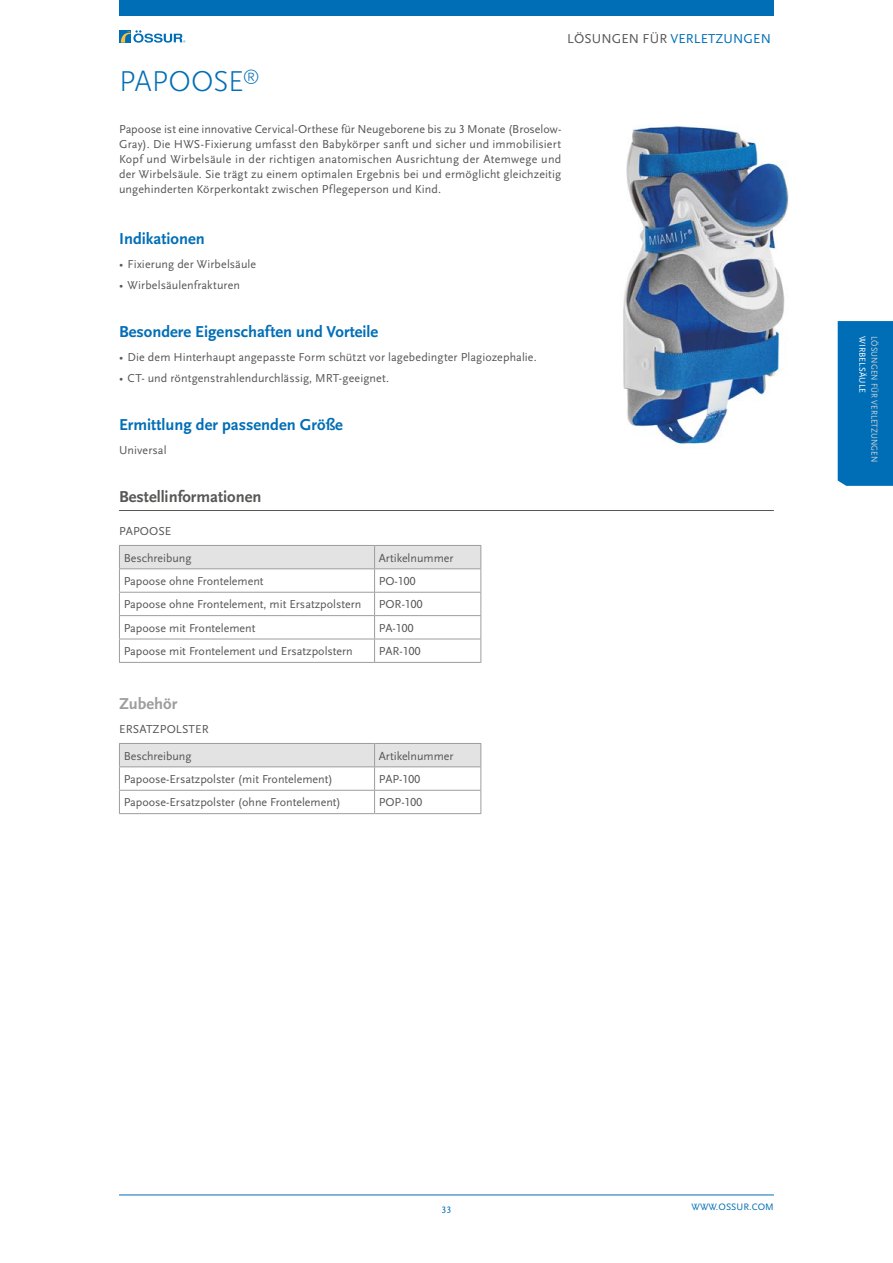
<style>
.page{position:relative;width:893px;height:1263px;background:#fff}
.page>*{position:absolute;margin:0;border:0;box-sizing:border-box;transform-origin:0 0}
.Header_1_Product_Blu{font:300 30px "Scala Sans Pro";letter-spacing:-.01em;color:#006eb6}
.Header_2_Zwischenübe{font:700 16.5px "Scala Sans Pro";color:#006eb6}
.Header_2_Bestellinfo{font:700 16.5px "Scala Sans Pro";color:#575756}
.Header_2_Zubehör{font:700 16.5px "Scala Sans Pro";color:#9d9d9c}
.t1{font:13.5px "Scala Sans Pro";letter-spacing:.01em;color:#006eb6}
.Text_Produktbeschrei{font:12px/15px "Scala Sans Pro";letter-spacing:.01em;color:#575756;text-align:justify}
.Tabelle_Beschriftung{font:12px "Scala Sans Pro";color:#575756}
.Tabelle_Überschrift{font:12px "Scala Sans Pro";letter-spacing:.01em;color:#575756}
.Text_Aufzählung{font:12px "Scala Sans Pro";letter-spacing:.005em;color:#575756}
.t2{font:9.75px "Scala Sans Pro";letter-spacing:.01em;color:#006eb6}
.t3{font:9px "Scala Sans Pro";letter-spacing:.01em;color:#d0d0d0;scale:.93 1}
.t4{font:9px "Scala Sans Pro";letter-spacing:.01em;color:#fff}
.s1{color:#575756}
</style>
<div class="page">
<hr style="left:119px;top:1195px;width:655px;height:1px;background:#006eb6">
<svg style="left:119px;top:30px;width:12px;height:13px"></svg>
<svg style="left:121px;top:30px;width:64px;height:13px"></svg>
<div style="left:119px;top:0;width:655px;height:16px;background:#006eb6"></div>
<hr style="left:119px;top:510px;width:655px;height:1px;background:#575756">
<hr style="left:119px;top:662px;width:256px;height:1px;background:#9d9d9c">
<svg style="left:119px;top:545px;width:362px;height:117px"></svg>
<hr style="left:375px;top:662px;width:106px;height:1px;background:#9d9d9c">
<hr style="left:119px;top:813px;width:256px;height:1px;background:#9d9d9c">
<svg style="left:119px;top:743px;width:362px;height:70px"></svg>
<hr style="left:375px;top:813px;width:106px;height:1px;background:#9d9d9c">
<img style="left:623px;top:125px;width:166px;height:320px">
<div style="left:838px;top:321px;width:55px;height:165px;background:#006eb6"></div>
<p class="t1" style="left:567px;top:31px;width:205px"><span class="s1">LÖSUNGEN FÜR</span> VERLETZUNGEN</p>
<p class="Header_1_Product_Blu" style="left:119px;top:64px;width:142px">PAPOOSE<sup>®</sup></p>
<p class="Text_Produktbeschrei" style="left:119px;top:121px;width:444px">Papoose ist eine innovative Cervical-Orthese für Neugeborene bis zu 3 Monate (Broselow-Gray). Die HWS-Fixierung umfasst den Babykörper sanft und sicher und immobilisiert Kopf und Wirbelsäule in der richtigen anatomischen Ausrichtung der Atemwege und der Wirbelsäule. Sie trägt zu einem optimalen Ergebnis bei und ermöglicht gleichzeitig ungehinderten Körperkontakt zwischen Pflegeperson und Kind.</p>
<p class="Header_2_Zwischenübe" style="left:119px;top:229px;width:87px">Indikationen</p>
<p class="Text_Produktbeschrei" style="left:119px;top:256px;width:139px">• Fixierung der Wirbelsäule</p>
<p class="Text_Produktbeschrei" style="left:119px;top:277px;width:122px">• Wirbelsäulenfrakturen</p>
<p class="Header_2_Zwischenübe" style="left:119px;top:322px;width:261px">Besondere Eigenschaften und Vorteile</p>
<p class="Text_Produktbeschrei" style="left:119px;top:349px;width:419px">• Die dem Hinterhaupt angepasste Form schützt vor lagebedingter Plagiozephalie.</p>
<p class="Text_Produktbeschrei" style="left:119px;top:370px;width:272px">• CT- und röntgenstrahlendurchlässig, MRT-geeignet.</p>
<p class="Header_2_Zwischenübe" style="left:119px;top:415px;width:225px">Ermittlung der passenden Größe</p>
<p class="Text_Aufzählung" style="left:119px;top:443px;width:49px">Universal</p>
<p class="Header_2_Bestellinfo" style="left:119px;top:487px;width:144px">Bestellinformationen</p>
<p class="Tabelle_Überschrift" style="left:119px;top:524px;width:54px">PAPOOSE</p>
<p class="Tabelle_Beschriftung" style="left:124px;top:551px;width:69px">Beschreibung</p>
<p class="Tabelle_Beschriftung" style="left:379px;top:551px;width:76px">Artikelnummer</p>
<p class="Tabelle_Beschriftung" style="left:124px;top:574px;width:141px">Papoose ohne Frontelement</p>
<p class="Tabelle_Beschriftung" style="left:379px;top:574px;width:39px">PO-100</p>
<p class="Tabelle_Beschriftung" style="left:124px;top:597px;width:239px">Papoose ohne Frontelement, mit Ersatzpolstern</p>
<p class="Tabelle_Beschriftung" style="left:379px;top:597px;width:46px">POR-100</p>
<p class="Tabelle_Beschriftung" style="left:124px;top:621px;width:133px">Papoose mit Frontelement</p>
<p class="Tabelle_Beschriftung" style="left:379px;top:621px;width:37px">PA-100</p>
<p class="Tabelle_Beschriftung" style="left:124px;top:644px;width:231px">Papoose mit Frontelement und Ersatzpolstern</p>
<p class="Tabelle_Beschriftung" style="left:379px;top:644px;width:44px">PAR-100</p>
<p class="Header_2_Zubehör" style="left:119px;top:694px;width:60px">Zubehör</p>
<p class="Tabelle_Überschrift" style="left:119px;top:722px;width:91px">ERSATZPOLSTER</p>
<p class="Tabelle_Beschriftung" style="left:124px;top:749px;width:69px">Beschreibung</p>
<p class="Tabelle_Beschriftung" style="left:379px;top:749px;width:76px">Artikelnummer</p>
<p class="Tabelle_Beschriftung" style="left:124px;top:772px;width:211px">Papoose-Ersatzpolster (mit Frontelement)</p>
<p class="Tabelle_Beschriftung" style="left:379px;top:772px;width:43px">PAP-100</p>
<p class="Tabelle_Beschriftung" style="left:124px;top:795px;width:219px">Papoose-Ersatzpolster (ohne Frontelement)</p>
<p class="Tabelle_Beschriftung" style="left:379px;top:795px;width:45px">POP-100</p>
<p class="t4" style="left:868px;top:336px;width:59px;rotate:90deg">WIRBELSÄULE</p>
<p class="t3" style="left:880px;top:336px;width:137px;rotate:90deg">LÖSUNGEN FÜR VERLETZUNGEN</p>
<p class="t2" style="left:442px;top:1204px;width:11px">33</p>
<p class="t2" style="left:691px;top:1201px;width:84px">WWW.OSSUR.COM</p>
</div>
